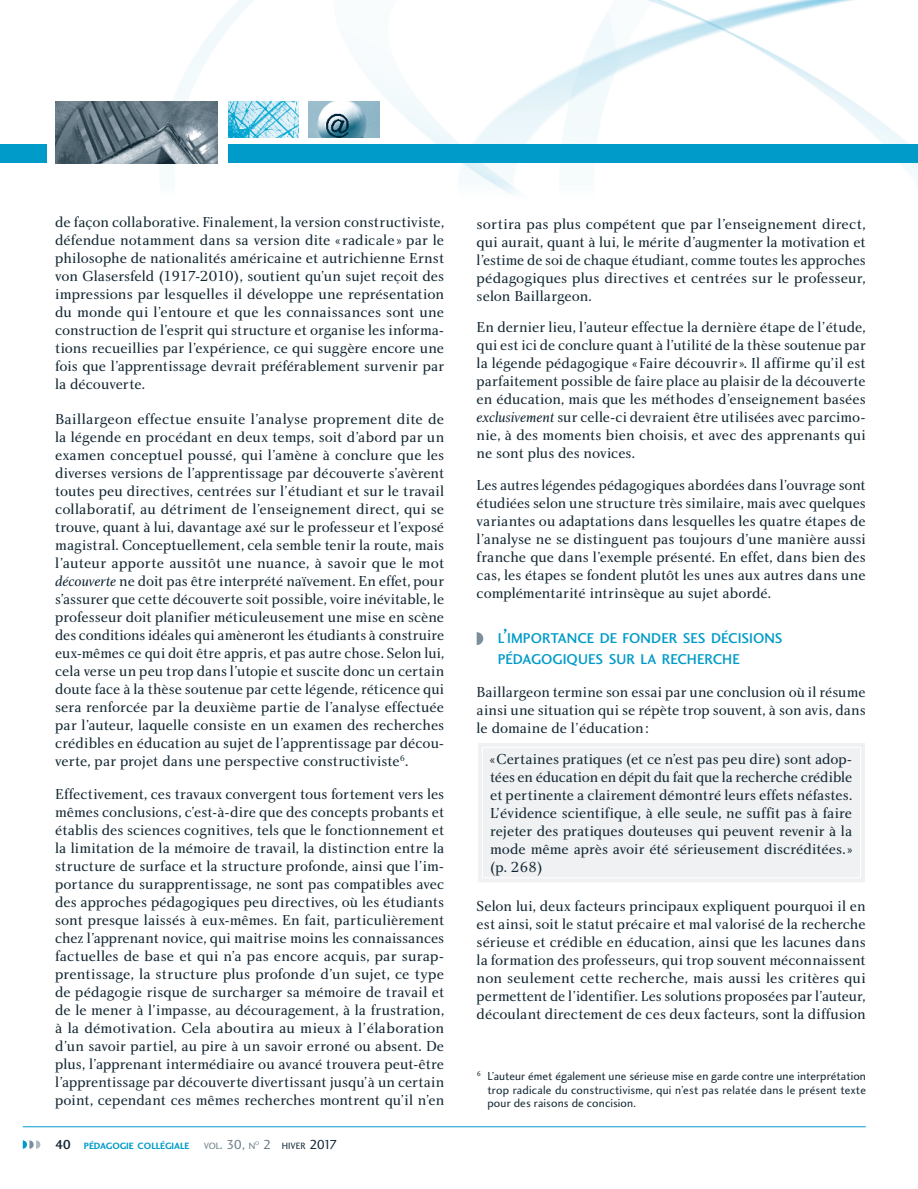
<style>
.page{position:relative;width:918px;height:1189px;background:#fff}
.page>*{position:absolute;margin:0;border:0;box-sizing:border-box;transform-origin:0 0}
.Article__OK{font:15px/18px "Charlotte Book Plain";color:#122632;text-align:justify}
.SousTitre__OK{font:14.7px/21px "Charlotte Sans Medium Plain";letter-spacing:.005em;color:#009bc8}
.E-_texte_des_notes_e{font:12px/13.5px "Charlotte Sans Book Plain";letter-spacing:.015em;color:#122632;text-align:justify}
.t1{font:9.45px "Charlotte Sans Bold Plain";color:#009bc8}
.t2{font:9.45px "Charlotte Sans Book Plain";color:#122632}
.t3{font:9.45px "Charlotte Sans Book Plain";color:#687c88}
.t4{font:5.55px "Charlotte Sans Book Plain";color:#687c88}
.s1{font-family:"Charlotte Book Italic Plain"}
.s2{font-size:21px}
.s3{font-family:"Charlotte Sans Medium Plain";font-size:13.5px;color:#122632}
.s4{font-size:13.5px}
.s5{font-size:13.5px;color:#687c88}
</style>
<div class="page">
<img style="left:0;top:0;width:917px;height:195px">
<hr style="left:23px;top:1126px;width:842px;height:1px;background:#009bc8">
<div style="left:228px;top:145px;width:689px;height:18px;background:#009bc8"></div>
<div style="left:0;top:145px;width:47px;height:18px;background:#009bc8"></div>
<svg style="left:23px;top:1140px;width:17px;height:9px"></svg>
<div style="left:478px;top:743px;width:387px;height:139px;background:#eff1f3"></div>
<div style="left:482px;top:747px;width:378px;height:131px;border:1px solid #fff"></div>
<img style="left:56px;top:102px;width:162px;height:61px">
<img style="left:309px;top:102px;width:70px;height:36px">
<img style="left:228px;top:102px;width:70px;height:36px">
<svg style="left:476px;top:632px;width:7px;height:13px"></svg>
<p class="Article__OK" style="left:55px;top:213px;width:390px">de façon collaborative. Finalement, la version constructiviste, défendue notamment dans sa version dite «radicale » par le philosophe de nationalités américaine et autrichienne Ernst von Glasersfeld (1917-2010), soutient qu’un sujet reçoit des impressions par lesquelles il développe une représentation du monde qui l’entoure et que les connaissances sont une construction de l’esprit qui structure et organise les informa&shy;tions recueillies par l’expérience, ce qui suggère encore une fois que l’apprentissage devrait préférablement survenir par la découverte.</p>
<p class="Article__OK" style="left:476px;top:215px;width:390px">sortira pas plus compétent que par l’enseignement direct, qui aurait, quant à lui, le mérite d’augmenter la motivation et l’estime de soi de chaque étudiant, comme toutes les approches pédagogiques plus directives et centrées sur le professeur, selon Baillargeon.</p>
<p class="Article__OK" style="left:476px;top:318px;width:390px">En dernier lieu, l’auteur effectue la dernière étape de l’étude, qui est ici de conclure quant à l’utilité de la thèse soutenue par la légende pédagogique « Faire découvrir». Il affirme qu’il est parfaitement possible de faire place au plaisir de la découverte en éducation, mais que les méthodes d’enseignement basées <span class="s1">exclusivement</span> sur celle-ci devraient être utilisées avec parcimo&shy;nie, à des moments bien choisis, et avec des apprenants qui ne sont plus des novices.</p>
<p class="Article__OK" style="left:476px;top:476px;width:390px">Les autres légendes pédagogiques abordées dans l’ouvrage sont étudiées selon une structure très similaire, mais avec quelques variantes ou adaptations dans lesquelles les quatre étapes de l’analyse ne se distinguent pas toujours d’une manière aussi franche que dans l’exemple présenté. En effet, dans bien des cas, les étapes se fondent plutôt les unes aux autres dans une complémentarité intrinsèque au sujet abordé.</p>
<p class="Article__OK" style="left:55px;top:409px;width:390px">Baillargeon effectue ensuite l’analyse proprement dite de la légende en procédant en deux temps, soit d’abord par un examen conceptuel poussé, qui l’amène à conclure que les diverses versions de l’apprentissage par découverte s’avèrent toutes peu directives, centrées sur l’étudiant et sur le travail collaboratif, au détriment de l’enseignement direct, qui se trouve, quant à lui, davantage axé sur le professeur et l’exposé magistral. Conceptuellement, cela semble tenir la route, mais l’auteur apporte aussitôt une nuance, à savoir que le mot <span class="s1">découverte</span> ne doit pas être interprété naïvement. En effet, pour s’assurer que cette découverte soit possible, voire inévitable, le professeur doit planifier méticuleusement une mise en scène des conditions idéales qui amèneront les étudiants à construire eux-mêmes ce qui doit être appris, et pas autre chose. Selon lui, cela verse un peu trop dans l’utopie et suscite donc un certain doute face à la thèse soutenue par cette légende, réticence qui sera renforcée par la deuxième partie de l’analyse effectuée par l’auteur, laquelle consiste en un examen des recherches crédibles en éducation au sujet de l’apprentissage par décou&shy;verte, par projet dans une perspective constructiviste<sup>6</sup>.</p>
<p class="Article__OK" style="left:55px;top:785px;width:390px">Effectivement, ces travaux convergent tous fortement vers les mêmes conclusions, c’est-à-dire que des concepts probants et établis des sciences cognitives, tels que le fonctionnement et la limitation de la mémoire de travail, la distinction entre la structure de surface et la structure profonde, ainsi que l’im&shy;portance du surapprentissage, ne sont pas compatibles avec des approches pédagogiques peu directives, où les étudiants sont presque laissés à eux-mêmes. En fait, particulièrement chez l’apprenant novice, qui maitrise moins les connaissances factuelles de base et qui n’a pas encore acquis, par surap&shy;prentissage, la structure plus profonde d’un sujet, ce type de pédagogie risque de surcharger sa mémoire de travail et de le mener à l’impasse, au découragement, à la frustration, à la démotivation. Cela aboutira au mieux à l’élaboration d’un savoir partiel, au pire à un savoir erroné ou absent. De plus, l’apprenant intermédiaire ou avancé trouvera peut-être l’apprentissage par découverte divertissant jusqu’à un certain point, cependant ces mêmes recherches montrent qu’il n’en</p>
<p class="SousTitre__OK" style="left:498px;top:628px;width:286px">L<span class="s2">’</span>IMPORTANCE DE FONDER SES DÉCISIONS<br>PÉDAGOGIQUES SUR LA RECHERCHE</p>
<p class="Article__OK" style="left:476px;top:683px;width:390px">Baillargeon termine son essai par une conclusion où il résume ainsi une situation qui se répète trop souvent, à son avis, dans le domaine de l’éducation:</p>
<p class="Article__OK" style="left:490px;top:750px;width:363px">«Certaines pratiques (et ce n’est pas peu dire) sont adop&shy;tées en éducation en dépit du fait que la recherche crédible et pertinente a clairement démontré leurs effets néfastes.<br>L’évidence scientifique, à elle seule, ne suffit pas à faire rejeter des pratiques douteuses qui peuvent revenir à la mode même après avoir été sérieusement discréditées.» (p. 268)</p>
<p class="Article__OK" style="left:476px;top:896px;width:390px">Selon lui, deux facteurs principaux expliquent pourquoi il en est ainsi, soit le statut précaire et mal valorisé de la recherche sérieuse et crédible en éducation, ainsi que les lacunes dans la formation des professeurs, qui trop souvent méconnaissent non seulement cette recherche, mais aussi les critères qui permettent de l’identifier. Les solutions proposées par l’auteur, découlant directement de ces deux facteurs, sont la diffusion</p>
<p class="E-_texte_des_notes_e" style="left:487px;top:1069px;width:380px;text-indent:-10px"><sup>6</sup> L’auteur émet également une sérieuse mise en garde contre une interprétation trop radicale du constructivisme, qui n’est pas relatée dans le présent texte pour des raisons de concision.</p>
<p class="t1" style="left:55px;top:1140px;width:136px"><span class="s3">40</span> PÉDAGOGIE COLLÉGIALE</p>
<p class="t3" style="left:204px;top:1140px;width:53px">VOL<span class="s4">. 30,</span> N</p>
<p class="t4" style="left:255px;top:1139px;width:6px">O</p>
<p class="t2" style="left:263px;top:1140px;width:76px"><span class="s5">2</span> HIVER <span class="s4">2017</span></p>
</div>
